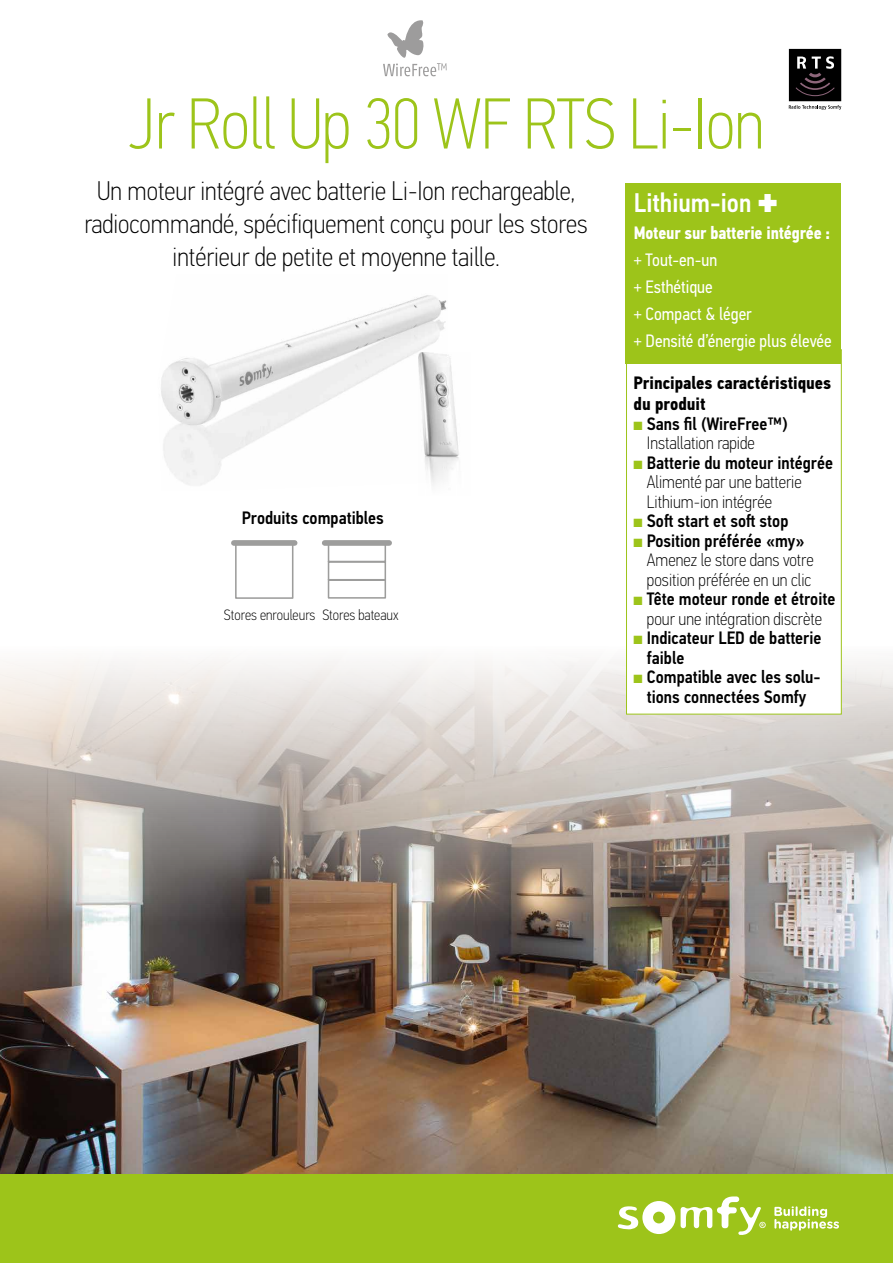
<style>
.page{position:relative;width:893px;height:1263px;background:#fff}
.page>*{position:absolute;margin:0;border:0;box-sizing:border-box;transform-origin:0 0}
.t1{font:100 72px "PF Din Text Cond Pro";letter-spacing:-.01em;color:#9dc41a}
.t2{font:100 27px/33px "PF Din Text Cond Pro";color:#000;text-align:center}
.t3{font:500 27px "PF Din Text Cond Pro";color:#fff}
.t4{font:100 18px/19.5px "PF Din Text Cond Pro";color:#000}
.t5{font:500 18px/19.5px "PF Din Text Cond Pro";color:#000}
.t6{font:18px/27px "PF Din Text Cond Pro";color:#fff}
.t7{font:700 18px/21px "PF Din Text Cond Pro";color:#000}
.t8{font:700 18px "PF Din Text Cond Pro";letter-spacing:-.01em;color:#fff;scale:.96 1}
.t9{font:100 15px "PF Din Text Cond Pro";color:#000}
.s1{color:#9dc41a}
.s2{font-weight:100}
.s3{font-weight:500}
</style>
<div class="page">
<div style="left:0;top:1174px;width:893px;height:89px;background:#9dc41a"></div>
<svg style="left:617px;top:1196px;width:149px;height:39px"></svg>
<svg style="left:774px;top:1206px;width:65px;height:25px"></svg>
<img style="left:0;top:659px;width:893px;height:515px">
<img style="left:161px;top:295px;width:286px;height:190px">
<div style="left:626px;top:349px;width:216px;height:365px;background:#fff;border:1px solid #9dc41a"></div>
<div style="left:789px;top:49px;width:52px;height:52px;background:#000"></div>
<svg style="left:795px;top:56px;width:40px;height:40px"></svg>
<svg style="left:789px;top:105px;width:52px;height:5px"></svg>
<img style="left:418px;top:352px;width:41px;height:133px">
<div style="left:625px;top:183px;width:215px;height:181px;background:#9dc41a"></div>
<div style="left:235px;top:543px;width:58px;height:56px;border:2px solid #9d9d9c"></div>
<div style="left:234px;top:540px;width:61px;height:6px;background:#9d9d9c"></div>
<svg style="left:327px;top:546px;width:60px;height:53px"></svg>
<div style="left:325px;top:540px;width:64px;height:6px;background:#9d9d9c"></div>
<svg style="left:383px;top:20px;width:64px;height:56px"></svg>
<h1 class="t1" style="left:128px;top:83px;width:638px">Jr Roll Up 30 WF RTS Li-Ion</h1>
<h2 class="t2" style="left:84px;top:174px;width:505px">Un moteur intégré avec batterie Li-Ion rechargeable, radiocommandé, spécifiquement conçu pour les stores intérieur de petite et moyenne taille.</h2>
<h2 class="t3" style="left:634px;top:186px;width:145px">Lithium-ion ✚</h2>
<p class="t8" style="left:634px;top:221px;width:206px">Moteur sur batterie intégrée :</p>
<p class="t6" style="left:634px;top:246px;width:199px">+ Tout-en-un<br>+ Esthétique<br>+ Compact &amp; léger<br>+ Densité d’énergie plus élevée</p>
<p class="t7" style="left:634px;top:373px;width:199px">Principales caractéristiques du produit</p>
<p class="t5" style="left:647px;top:414px;width:142px;text-indent:-13px"><span class="s1">■</span> Sans fil (WireFree™)<br><span class="s2">Installation rapide</span></p>
<p class="t4" style="left:647px;top:453px;width:188px;text-indent:-13px"><span class="s1">■</span> <span class="s3">Batterie du moteur intégrée<br></span>Alimenté par une batterie<br>Lithium-ion intégrée</p>
<p class="t5" style="left:634px;top:512px;width:156px"><span class="s1">■</span> Soft start et soft stop</p>
<p class="t4" style="left:647px;top:531px;width:168px;text-indent:-13px"><span class="s1">■</span> <span class="s3">Position préférée «my»<br></span>Amenez le store dans votre position préférée en un clic</p>
<p class="t4" style="left:634px;top:589px;width:203px;text-align:center"><span class="s1">■</span> <span class="s3">Tête moteur ronde et étroite </span>pour une intégration discrète</p>
<p class="t5" style="left:647px;top:629px;width:176px;text-indent:-13px"><span class="s1">■</span> Indicateur LED de batterie faible</p>
<p class="t5" style="left:634px;top:668px;width:189px;text-align:center"><span class="s1">■</span> Compatible avec les solu&shy;tions connectées Somfy</p>
<p class="t5" style="left:242px;top:508px;width:143px">Produits compatibles</p>
<p class="t9" style="left:224px;top:606px;width:176px">Stores enrouleurs Stores bateaux</p>
</div>
